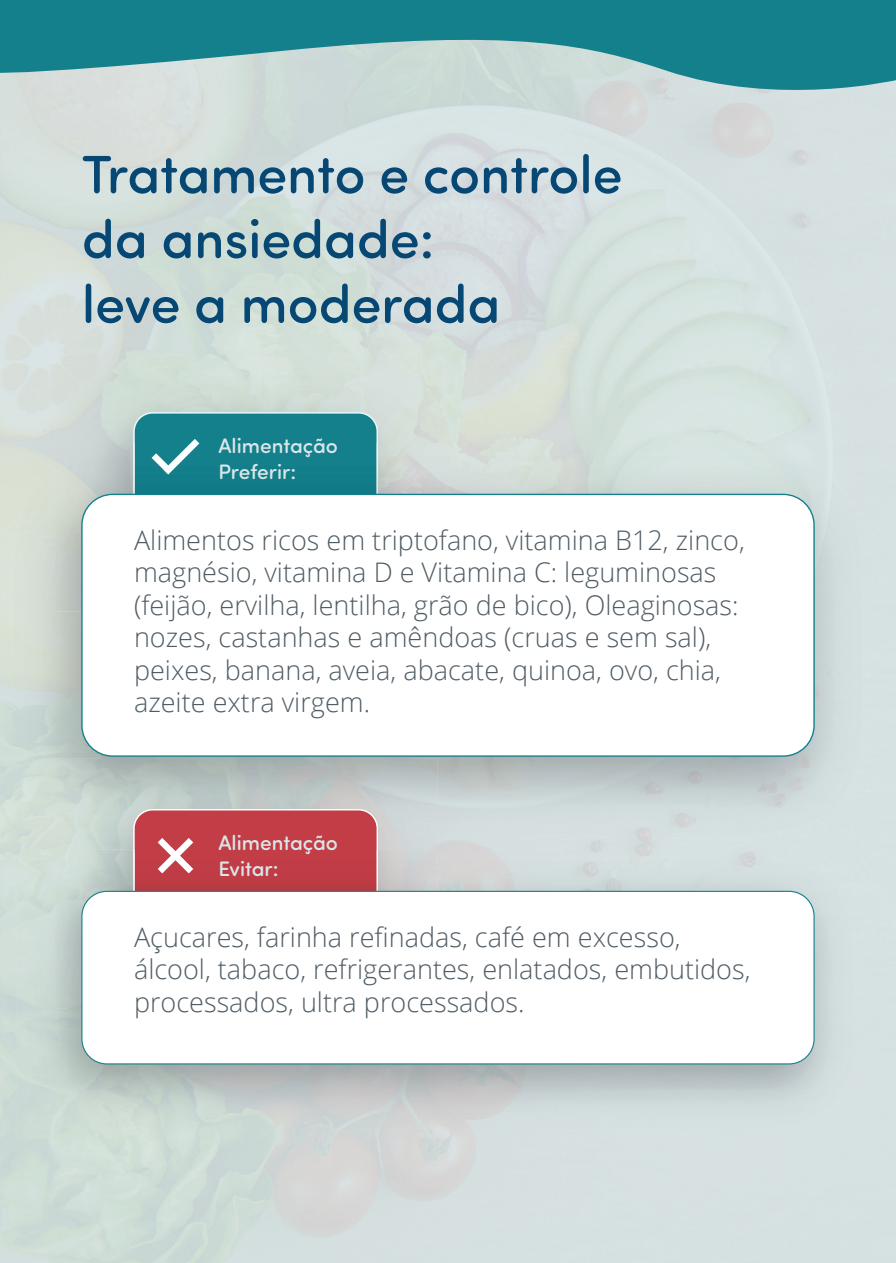
<style>
.page{position:relative;width:896px;height:1263px;background:#fff}
.page>*{position:absolute;margin:0;border:0;box-sizing:border-box;transform-origin:0 0}
.t1{font:500 54px/64.8px "Sofia Pro Soft";color:#064773}
.t2{font:300 27px/32.4px "Open Sans";color:#505d65}
.t3{font:500 21px/25.2px "Sofia Pro Soft";color:#dae6e8}
</style>
<div class="page">
<img style="left:1px;top:443px;width:102px;height:404px">
<img style="left:412px;top:443px;width:463px;height:404px">
<img style="left:54px;top:443px;width:79px;height:168px">
<img style="left:378px;top:443px;width:60px;height:51px">
<div style="left:82px;top:494px;width:731px;height:262px;background:#fff;border-radius:31px"></div>
<img style="left:54px;top:759px;width:383px;height:88px">
<img style="left:387px;top:849px;width:476px;height:288px">
<img style="left:69px;top:1008px;width:318px;height:129px">
<img style="left:54px;top:849px;width:79px;height:159px">
<img style="left:378px;top:849px;width:59px;height:42px">
<div style="left:82px;top:891px;width:731px;height:173px;background:#fff;border-radius:25px"></div>
<div style="left:81px;top:891px;width:733px;height:173px;border:1px solid #13808c;border-radius:25px"></div>
<svg style="left:133px;top:809px;width:245px;height:84px;background:#c24c54"></svg>
<svg style="left:133px;top:412px;width:245px;height:84px;background:#228792"></svg>
<svg style="left:0;top:0;width:895px;height:108px;background:#64a7ad"></svg>
<h1 class="t1" style="left:82px;top:138px;width:541px">Tratamento e controle da ansiedade:<br>leve a moderada</h1>
<p class="t3" style="left:218px;top:432px;width:121px">Alimentação<br>Preferir:</p>
<p class="t2" style="left:134px;top:523px;width:612px">Alimentos ricos em triptofano, vitamina B12, zinco, magnésio, vitamina D e Vitamina C: leguminosas (feijão, ervilha, lentilha, grão de bico), Oleaginosas: nozes, castanhas e amêndoas (cruas e sem sal), peixes, banana, aveia, abacate, quinoa, ovo, chia, azeite extra virgem.</p>
<p class="t3" style="left:218px;top:829px;width:121px">Alimentação<br>Evitar:</p>
<p class="t2" style="left:134px;top:920px;width:617px">Açucares, farinha refinadas, café em excesso, álcool, tabaco, refrigerantes, enlatados, embutidos, processados, ultra processados.</p>
</div>
